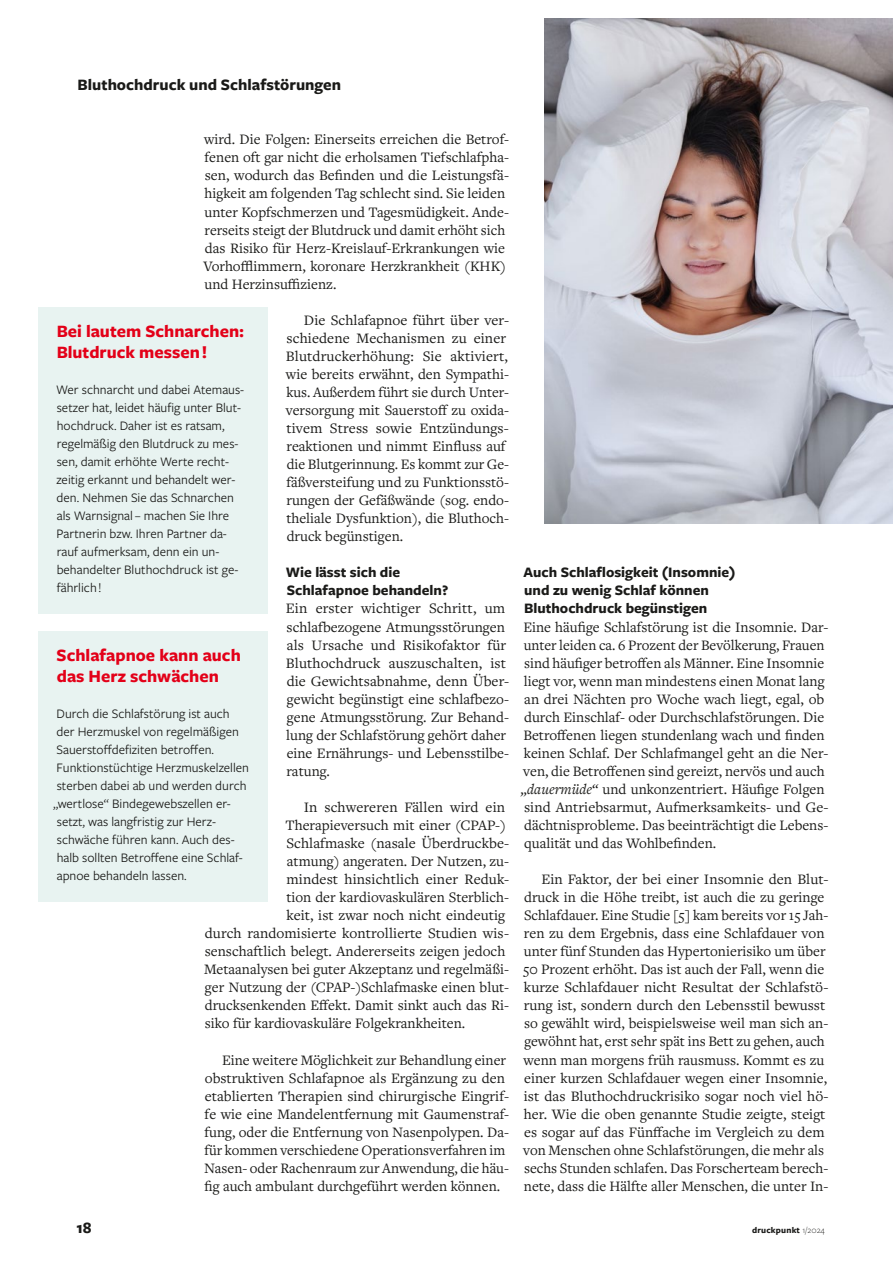
<style>
.page{position:relative;width:893px;height:1263px;background:#fff}
.page>*{position:absolute;margin:0;border:0;box-sizing:border-box;transform-origin:0 0}
.t1{font:700 18px/21.6px "Freight Sans Pro";color:#e30018}
.t2{font:700 16.5px "Freight Sans Pro";color:#1a1a18}
.t3{font:15px/18px "Freight Text Pro";color:#1a1a18}
.t4{font:700 15px/18px "Freight Sans Pro";color:#1a1a18}
.t5{font:13.5px/18px "Freight Sans Pro";color:#1a1a18}
.t6{font:700 9px "Freight Sans Pro";letter-spacing:.02em;color:#1a1a18}
.s1{font-style:italic}
.s2{font-weight:300}
</style>
<div class="page">
<div style="left:38px;top:631px;width:230px;height:271px;background:#e8f3f1"></div>
<img style="left:544px;top:18px;width:349px;height:505px">
<div style="left:38px;top:307px;width:230px;height:306px;background:#e8f3f1"></div>
<p class="t2" style="left:78px;top:73px;width:265px">Bluthochdruck und Schlafstörungen</p>
<p class="t3" style="left:203px;top:130px;width:307px">wird. Die Folgen: Einerseits erreichen die Betrof&shy;fenen oft gar nicht die erholsamen Tiefschlafpha&shy;sen, wodurch das Befinden und die Leistungsfä&shy;higkeit am folgenden Tag schlecht sind. Sie leiden unter Kopfschmerzen und Tagesmüdigkeit. Ande&shy;rerseits steigt der Blutdruck und damit erhöht sich das Risiko für Herz-Kreislauf-Erkrankungen wie Vorhofflimmern, koronare Herzkrankheit (KHK) und Herzinsuffizienz.</p>
<p class="t3" style="left:286px;top:310px;width:225px;text-indent:18px">Die Schlafapnoe führt über ver&shy;schiedene Mechanismen zu einer Blutdruckerhöhung: Sie aktiviert, wie bereits erwähnt, den Sympathi&shy;kus. Außerdem führt sie durch Unter&shy;versorgung mit Sauerstoff zu oxida&shy;tivem Stress sowie Entzündungs&shy;reaktionen und nimmt Einfluss auf die Blutgerinnung. Es kommt zur Ge&shy;fäßversteifung und zu Funktionsstö&shy;rungen der Gefäßwände (sog. endo&shy;theliale Dysfunktion), die Bluthoch&shy;druck begünstigen.</p>
<p class="t4" style="left:286px;top:563px;width:164px">Wie lässt sich die<br>Schlafapnoe behandeln?</p>
<p class="t3" style="left:286px;top:599px;width:225px">Ein erster wichtiger Schritt, um schlafbezogene Atmungsstörungen als Ursache und Risikofaktor für<br>Bluthochdruck auszuschalten, ist die Gewichtsabnahme, denn Über&shy;gewicht begünstigt eine schlafbezo&shy;gene Atmungsstörung. Zur Behand&shy;lung der Schlafstörung gehört daher eine Ernährungs- und Lebensstilbe&shy;ratung.</p>
<p class="t3" style="left:304px;top:797px;width:203px">In schwereren Fällen wird ein</p>
<p class="t3" style="left:286px;top:816px;width:222px">Therapieversuch mit einer (CPAP-)</p>
<p class="t3" style="left:287px;top:834px;width:224px">Schlafmaske (nasale Überdruckbe-</p>
<p class="t3" style="left:287px;top:852px;width:224px">atmung) angeraten. Der Nutzen, zu-</p>
<p class="t3" style="left:286px;top:870px;width:224px">mindest hinsichtlich einer Reduk-</p>
<p class="t3" style="left:286px;top:888px;width:224px">tion der kardiovaskulären Sterblich-</p>
<p class="t3" style="left:286px;top:906px;width:220px">keit, ist zwar noch nicht eindeutig</p>
<p class="t3" style="left:205px;top:924px;width:306px">durch randomisierte kontrollierte Studien wis-</p>
<p class="t3" style="left:205px;top:942px;width:302px">senschaftlich belegt. Andererseits zeigen jedoch</p>
<p class="t3" style="left:204px;top:960px;width:306px">Metaanalysen bei guter Akzeptanz und regelmäßi-</p>
<p class="t3" style="left:205px;top:978px;width:305px">ger Nutzung der (CPAP-)Schlafmaske einen blut-</p>
<p class="t3" style="left:205px;top:996px;width:306px">drucksenkenden Effekt. Damit sinkt auch das Ri-</p>
<p class="t3" style="left:205px;top:1014px;width:262px">siko für kardiovaskuläre Folgekrankheiten.</p>
<p class="t3" style="left:204px;top:1050px;width:306px;text-indent:18px">Eine weitere Möglichkeit zur Behandlung einer obstruktiven Schlafapnoe als Ergänzung zu den etablierten Therapien sind chirurgische Eingrif&shy;fe wie eine Mandelentfernung mit Gaumenstraf&shy;fung, oder die Entfernung von Nasenpolypen. Da&shy;für kommen verschiedene Operationsverfahren im Nasen- oder Rachenraum zur Anwendung, die häu&shy;fig auch ambulant durchgeführt werden können.</p>
<p class="t1" style="left:57px;top:319px;width:189px">Bei lautem Schnarchen:<br>Blutdruck messen!</p>
<p class="t5" style="left:56px;top:380px;width:190px">Wer schnarcht und dabei Atemaus&shy;setzer hat, leidet häufig unter Blut&shy;hochdruck. Daher ist es ratsam, regelmäßig den Blutdruck zu mes&shy;sen, damit erhöhte Werte recht&shy;zeitig erkannt und behandelt wer&shy;den. Nehmen Sie das Schnarchen als Warnsignal – machen Sie Ihre<br>Partnerin bzw. Ihren Partner da&shy;rauf aufmerksam, denn ein un&shy;behandelter Bluthochdruck ist ge&shy;fährlich!</p>
<p class="t1" style="left:57px;top:643px;width:186px">Schlafapnoe kann auch das Herz schwächen</p>
<p class="t5" style="left:53px;top:704px;width:197px">Durch die Schlafstörung ist auch<br>der Herzmuskel von regelmäßigen Sauerstoffdefiziten betroffen.<br>Funktionstüchtige Herzmuskelzellen sterben dabei ab und werden durch „wertlose“ Bindegewebszellen er&shy;setzt, was langfristig zur Herz&shy;schwäche führen kann. Auch des&shy;halb sollten Betroffene eine Schlaf&shy;apnoe behandeln lassen.</p>
<p class="t4" style="left:524px;top:563px;width:214px">Auch Schlaflosigkeit (Insomnie) und zu wenig Schlaf können<br>Bluthochdruck begünstigen</p>
<p class="t3" style="left:521px;top:617px;width:309px">Eine häufige Schlafstörung ist die Insomnie. Dar&shy;unter leiden ca. 6 Prozent der Bevölkerung, Frauen sind häufiger betroffen als Männer. Eine Insomnie liegt vor, wenn man mindestens einen Monat lang an drei Nächten pro Woche wach liegt, egal, ob durch Einschlaf- oder Durchschlafstörungen. Die Betroffenen liegen stundenlang wach und finden keinen Schlaf. Der Schlafmangel geht an die Ner&shy;ven, die Betroffenen sind gereizt, nervös und auch <span class="s1">„dauermüde“</span> und unkonzentriert. Häufige Folgen sind Antriebsarmut, Aufmerksamkeits- und Ge&shy;dächtnisprobleme. Das beeinträchtigt die Lebens&shy;qualität und das Wohlbefinden.</p>
<p class="t3" style="left:523px;top:870px;width:307px;text-indent:18px">Ein Faktor, der bei einer Insomnie den Blut&shy;druck in die Höhe treibt, ist auch die zu geringe Schlafdauer. Eine Studie [5] kam bereits vor 15 Jah&shy;ren zu dem Ergebnis, dass eine Schlafdauer von unter fünf Stunden das Hypertonierisiko um über 50 Prozent erhöht. Das ist auch der Fall, wenn die kurze Schlafdauer nicht Resultat der Schlafstö&shy;rung ist, sondern durch den Lebensstil bewusst so gewählt wird, beispielsweise weil man sich an&shy;gewöhnt hat, erst sehr spät ins Bett zu gehen, auch wenn man morgens früh rausmuss. Kommt es zu einer kurzen Schlafdauer wegen einer Insomnie, ist das Bluthochdruckrisiko sogar noch viel hö&shy;her. Wie die oben genannte Studie zeigte, steigt es sogar auf das Fünffache im Vergleich zu dem von Menschen ohne Schlafstörungen, die mehr als sechs Stunden schlafen. Das Forscherteam berech&shy;nete, dass die Hälfte aller Menschen, die unter In-</p>
<p class="t2" style="left:77px;top:1216px;width:17px">18</p>
<p class="t6" style="left:752px;top:1223px;width:74px">druckpunkt <span class="s2">1/2024</span></p>
</div>
